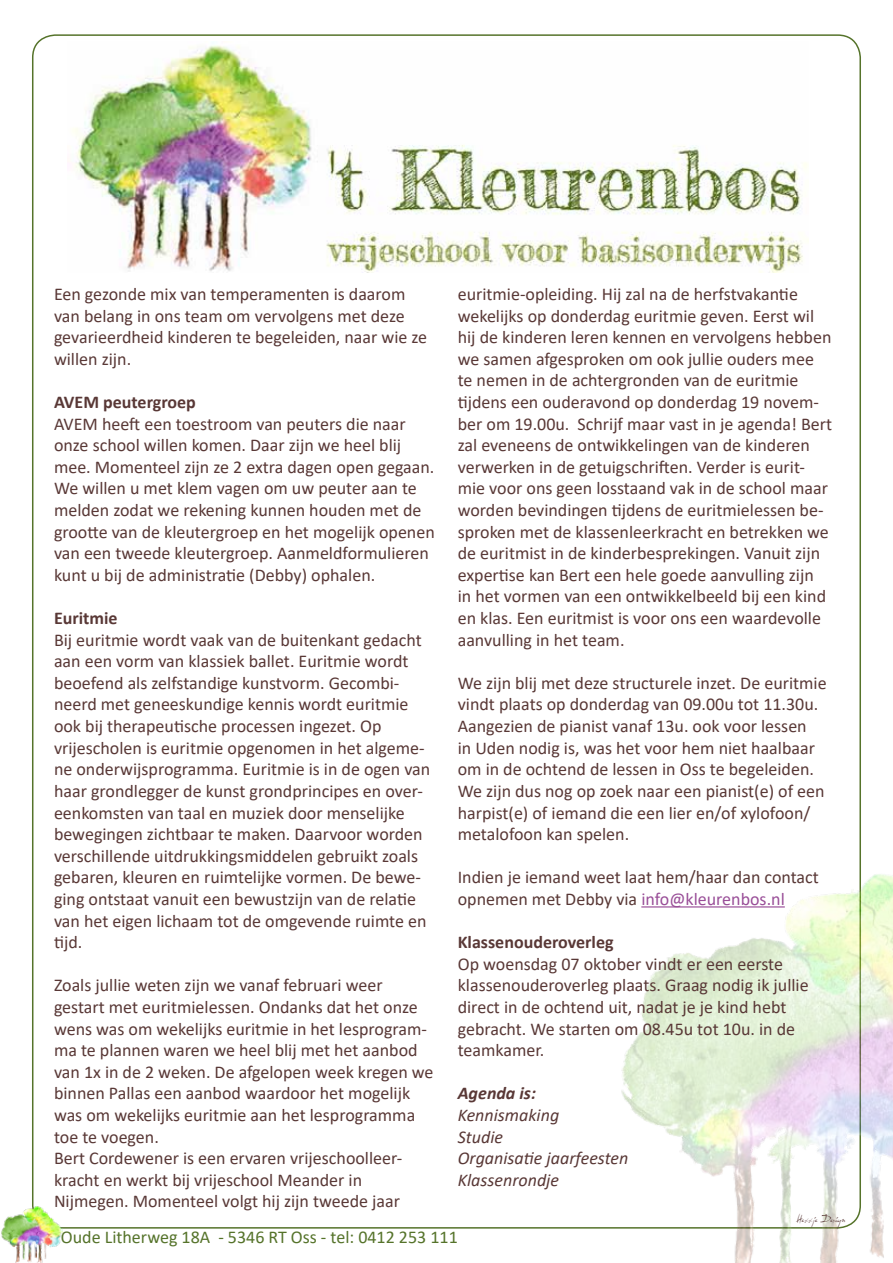
<style>
.page{position:relative;width:893px;height:1263px;background:#fff}
.page>*{position:absolute;margin:0;border:0;box-sizing:border-box;transform-origin:0 0}
.t1{font:18px/21.6px "Calibri";color:#593836}
.t2{font:italic 18px/21.6px "Calibri";color:#593836}
.t3{font:700 18px "Calibri";color:#593836}
.t4{font:18px "Calibri";color:#55732a}
.t5{font:italic 700 18px "Calibri";color:#593836}
.t6{font:9px "Dali";letter-spacing:-.025em;color:#593836}
.s1{color:#994e98}
</style>
<div class="page">
<img style="left:72px;top:45px;width:735px;height:228px">
<img style="left:603px;top:859px;width:290px;height:404px">
<img style="left:1px;top:1204px;width:62px;height:59px">
<hr style="left:641px;top:906px;width:144px;height:1px;background:#994e98">
<p class="t1" style="left:54px;top:283px;width:375px">Een gezonde mix van temperamenten is daarom van belang in ons team om vervolgens met deze gevarieerdheid kinderen te begeleiden, naar wie ze willen zijn.</p>
<p class="t3" style="left:54px;top:389px;width:143px">AVEM peutergroep</p>
<p class="t1" style="left:54px;top:412px;width:382px">AVEM heeft een toestroom van peuters die naar onze school willen komen. Daar zijn we heel blij mee. Momenteel zijn ze 2 extra dagen open gegaan.<br>We willen u met klem vagen om uw peuter aan te melden zodat we rekening kunnen houden met de grootte van de kleutergroep en het mogelijk openen van een tweede kleutergroep. Aanmeldformulieren kunt u bij de administratie (Debby) ophalen.</p>
<p class="t3" style="left:54px;top:605px;width:65px">Euritmie</p>
<p class="t1" style="left:54px;top:628px;width:378px">Bij euritmie wordt vaak van de buitenkant gedacht aan een vorm van klassiek ballet. Euritmie wordt beoefend als zelfstandige kunstvorm. Gecombi&shy;neerd met geneeskundige kennis wordt euritmie ook bij therapeutische processen ingezet. Op vrijescholen is euritmie opgenomen in het algeme&shy;ne onderwijsprogramma. Euritmie is in de ogen van haar grondlegger de kunst grondprincipes en over&shy;eenkomsten van taal en muziek door menselijke bewegingen zichtbaar te maken. Daarvoor worden verschillende uitdrukkingsmiddelen gebruikt zoals gebaren, kleuren en ruimtelijke vormen. De bewe&shy;ging ontstaat vanuit een bewustzijn van de relatie van het eigen lichaam tot de omgevende ruimte en tijd.</p>
<p class="t1" style="left:54px;top:974px;width:381px">Zoals jullie weten zijn we vanaf februari weer gestart met euritmielessen. Ondanks dat het onze wens was om wekelijks euritmie in het lesprogram&shy;ma te plannen waren we heel blij met het aanbod van 1x in de 2 weken. De afgelopen week kregen we binnen Pallas een aanbod waardoor het mogelijk was om wekelijks euritmie aan het lesprogramma toe te voegen.<br>Bert Cordewener is een ervaren vrijeschoolleer&shy;kracht en werkt bij vrijeschool Meander in Nijmegen. Momenteel volgt hij zijn tweede jaar</p>
<p class="t1" style="left:458px;top:283px;width:376px">euritmie-opleiding. Hij zal na de herfstvakantie wekelijks op donderdag euritmie geven. Eerst wil hij de kinderen leren kennen en vervolgens hebben we samen afgesproken om ook jullie ouders mee te nemen in de achtergronden van de euritmie tijdens een ouderavond op donderdag 19 novem&shy;ber om 19.00u. Schrijf maar vast in je agenda! Bert zal eveneens de ontwikkelingen van de kinderen verwerken in de getuigschriften. Verder is eurit&shy;mie voor ons geen losstaand vak in de school maar worden bevindingen tijdens de euritmielessen be&shy;sproken met de klassenleerkracht en betrekken we de euritmist in de kinderbesprekingen. Vanuit zijn expertise kan Bert een hele goede aanvulling zijn<br>in het vormen van een ontwikkelbeeld bij een kind en klas. Een euritmist is voor ons een waardevolle aanvulling in het team.</p>
<p class="t1" style="left:458px;top:672px;width:370px">We zijn blij met deze structurele inzet. De euritmie vindt plaats op donderdag van 09.00u tot 11.30u.<br>Aangezien de pianist vanaf 13u. ook voor lessen<br>in Uden nodig is, was het voor hem niet haalbaar om in de ochtend de lessen in Oss te begeleiden.<br>We zijn dus nog op zoek naar een pianist(e) of een harpist(e) of iemand die een lier en/of xylofoon/ metalofoon kan spelen.</p>
<p class="t1" style="left:458px;top:866px;width:363px">Indien je iemand weet laat hem/haar dan contact opnemen met Debby via <span class="s1">info@kleurenbos.nl</span></p>
<p class="t3" style="left:458px;top:929px;width:157px">Klassenouderoverleg</p>
<p class="t1" style="left:458px;top:952px;width:352px">Op woensdag 07 oktober vindt er een eerste klassenouderoverleg plaats. Graag nodig ik jullie direct in de ochtend uit, nadat je je kind hebt gebracht. We starten om 08.45u tot 10u. in de teamkamer.</p>
<p class="t5" style="left:458px;top:1080px;width:80px">Agenda is:</p>
<p class="t2" style="left:458px;top:1103px;width:172px">Kennismaking<br>Studie<br>Organisatie jaarfeesten<br>Klassenrondje</p>
<p class="t4" style="left:61px;top:1224px;width:398px">Oude Litherweg 18A - 5346 RT Oss - tel: 0412 253 111</p>
<p class="t6" style="left:796px;top:1214px;width:51px">Hexxje Design</p>
</div>
